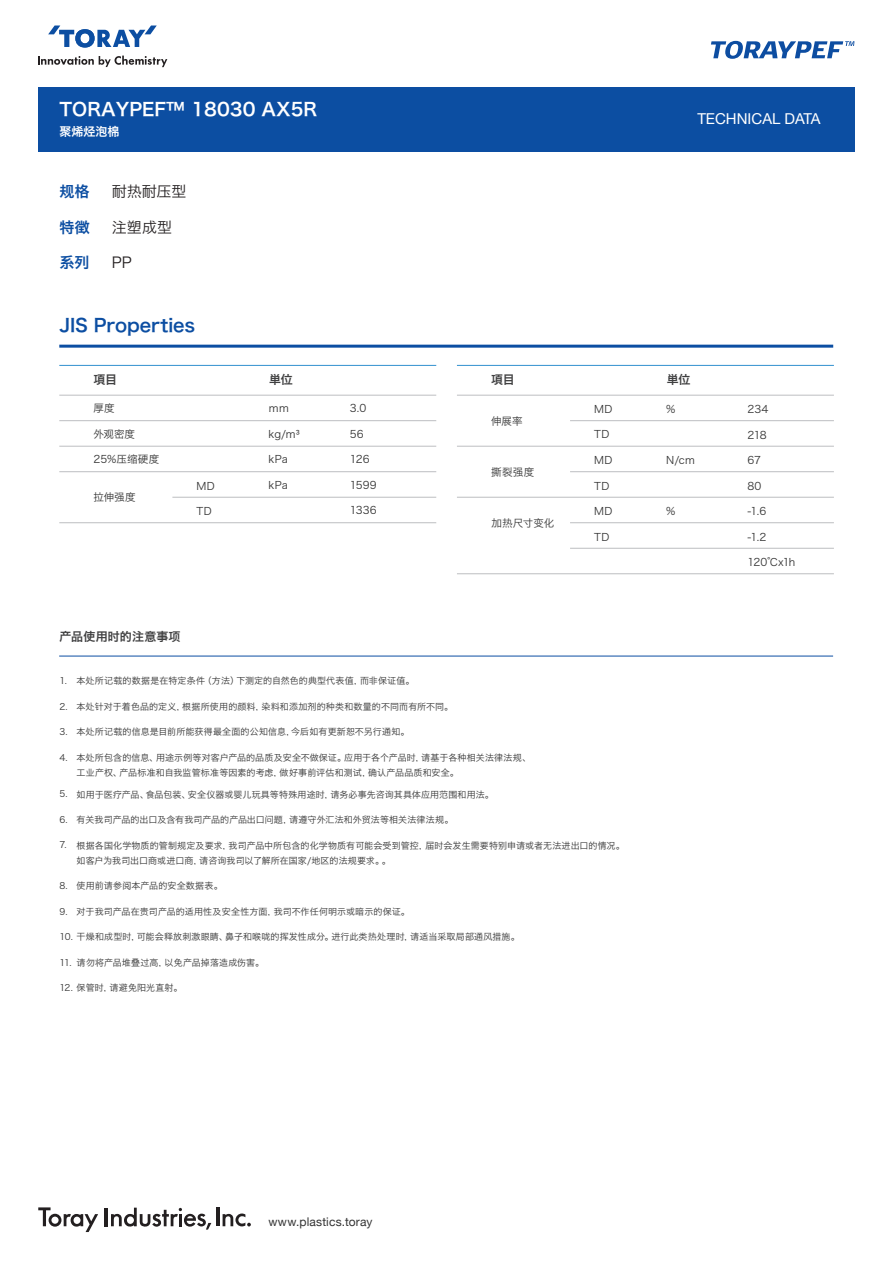
<style>
.page{position:relative;width:893px;height:1263px;background:#fff}
.page>*{position:absolute;margin:0;border:0;box-sizing:border-box;transform-origin:0 0}
.t1{font:18px "Hira Kaku Pro W6";color:#fff}
.t2{font:18px "Hira Kaku Pro W6";letter-spacing:-.005em;color:#0c4ea2}
.t3{font:15px "Helvetica Neue";color:#fff}
.t4{font:15px "Hiragino Sans GB W3";color:#231f20}
.t5{font:15px "Hiragino Sans GB W6";color:#0c4ea2}
.t6{font:12px "Helvetica Neue";letter-spacing:.015em;color:#343434}
.t7{font:12px "Hiragino Sans GB W6";letter-spacing:.01em;color:#3f3f40}
.t8{font:12px "Hira Kaku Pro W6";letter-spacing:-.015em;color:#3f3f40}
.t9{font:12px "Hiragino Sans GB W6";color:#fff}
.t10{font:10.5px "Hira Kaku Pro W3";letter-spacing:.01em;color:#343434}
.t11{font:10.5px "Hiragino Sans GB W3";letter-spacing:.01em;color:#343434}
.t12{font:9px/15px "Hiragino Sans GB W3";letter-spacing:.015em;color:#343434}
.t13{font:9px "Hira Kaku Pro W3";color:#343434}
.s1{font-family:"Hira Kaku Pro W3"}
</style>
<div class="page">
<div style="left:38px;top:87px;width:816px;height:64px;background:#0c4ea2"></div>
<svg style="left:38px;top:56px;width:129px;height:11px"></svg>
<svg style="left:48px;top:26px;width:109px;height:22px"></svg>
<hr style="left:216px;top:1207px;width:4px;height:19px;background:#231f20">
<hr style="left:105px;top:1208px;width:3px;height:18px;background:#231f20">
<svg style="left:38px;top:1207px;width:60px;height:25px"></svg>
<svg style="left:223px;top:1213px;width:28px;height:13px"></svg>
<svg style="left:111px;top:1208px;width:100px;height:21px"></svg>
<hr style="left:59px;top:365px;width:377px;height:1px;background:#3191cf">
<hr style="left:59px;top:345px;width:774px;height:3px;background:#0c4ea2">
<hr style="left:59px;top:395px;width:377px;height:1px;background:#bdbec1">
<hr style="left:59px;top:420px;width:377px;height:1px;background:#bdbec1">
<hr style="left:59px;top:446px;width:377px;height:1px;background:#bdbec1">
<hr style="left:59px;top:471px;width:377px;height:1px;background:#bdbec1">
<hr style="left:172px;top:497px;width:264px;height:1px;background:#bdbec1">
<hr style="left:59px;top:522px;width:377px;height:1px;background:#bdbec1">
<hr style="left:457px;top:365px;width:377px;height:1px;background:#3191cf">
<hr style="left:457px;top:395px;width:377px;height:1px;background:#bdbec1">
<hr style="left:570px;top:420px;width:264px;height:1px;background:#bdbec1">
<hr style="left:457px;top:446px;width:377px;height:1px;background:#bdbec1">
<hr style="left:570px;top:471px;width:264px;height:1px;background:#bdbec1">
<hr style="left:457px;top:497px;width:377px;height:1px;background:#bdbec1">
<hr style="left:570px;top:522px;width:264px;height:1px;background:#bdbec1">
<hr style="left:570px;top:548px;width:264px;height:1px;background:#bdbec1">
<hr style="left:457px;top:573px;width:377px;height:1px;background:#bdbec1">
<svg style="left:711px;top:41px;width:143px;height:18px"></svg>
<hr style="left:59px;top:656px;width:774px;height:1px;background:#0c4ea2">
<h1 class="t1" style="left:60px;top:93px;width:259px">TORAYPEF™ 18030 AX5R</h1>
<h3 class="t9" style="left:60px;top:124px;width:61px">聚烯烃泡棉</h3>
<h2 class="t5" style="left:60px;top:182px;width:31px">规格</h2>
<h2 class="t5" style="left:60px;top:217px;width:32px">特徴</h2>
<h2 class="t5" style="left:60px;top:252px;width:31px">系列</h2>
<h2 class="t4" style="left:112px;top:182px;width:76px">耐热耐压型</h2>
<h2 class="t4" style="left:112px;top:218px;width:62px">注塑成型</h2>
<h2 class="t4" style="left:112px;top:253px;width:21px">PP</h2>
<h1 class="t2" style="left:60px;top:309px;width:137px">JIS Properties</h1>
<h3 class="t8" style="left:94px;top:369px;width:25px">項目</h3>
<h3 class="t8" style="left:269px;top:369px;width:25px">単位</h3>
<p class="t11" style="left:94px;top:402px;width:23px">厚度</p>
<p class="t11" style="left:94px;top:427px;width:43px">外观密度</p>
<p class="t11" style="left:94px;top:453px;width:67px">25%压缩硬度</p>
<p class="t10" style="left:197px;top:476px;width:20px">MD</p>
<p class="t10" style="left:197px;top:502px;width:17px">TD</p>
<p class="t10" style="left:269px;top:399px;width:22px">ｍm</p>
<p class="t10" style="left:269px;top:424px;width:33px">kg/m³</p>
<p class="t10" style="left:269px;top:450px;width:21px">kPa</p>
<p class="t10" style="left:269px;top:475px;width:21px">kPa</p>
<p class="t10" style="left:94px;top:488px;width:44px">拉伸强度</p>
<p class="t10" style="left:350px;top:399px;width:18px">3.0</p>
<p class="t10" style="left:350px;top:424px;width:15px">56</p>
<p class="t10" style="left:350px;top:450px;width:21px">126</p>
<p class="t10" style="left:350px;top:475px;width:28px">1599</p>
<p class="t10" style="left:350px;top:501px;width:29px">1336</p>
<h2 class="t3" style="left:697px;top:108px;width:125px">TECHNICAL DATA</h2>
<h3 class="t8" style="left:491px;top:369px;width:25px">項目</h3>
<h3 class="t8" style="left:667px;top:369px;width:25px">単位</h3>
<p class="t10" style="left:594px;top:400px;width:20px">MD</p>
<p class="t10" style="left:594px;top:425px;width:17px">TD</p>
<p class="t10" style="left:594px;top:451px;width:20px">MD</p>
<p class="t10" style="left:594px;top:476px;width:17px">TD</p>
<p class="t10" style="left:594px;top:502px;width:20px">MD</p>
<p class="t10" style="left:594px;top:527px;width:17px">TD</p>
<p class="t10" style="left:666px;top:400px;width:11px">%</p>
<p class="t11" style="left:491px;top:414px;width:33px">伸展率</p>
<p class="t10" style="left:666px;top:451px;width:30px">N/cm</p>
<p class="t11" style="left:491px;top:465px;width:44px">撕裂强度</p>
<p class="t10" style="left:666px;top:502px;width:11px">%</p>
<p class="t11" style="left:491px;top:516px;width:64px">加热尺寸变化</p>
<p class="t10" style="left:747px;top:400px;width:23px">234</p>
<p class="t10" style="left:747px;top:425px;width:21px">218</p>
<p class="t10" style="left:747px;top:451px;width:15px">67</p>
<p class="t10" style="left:747px;top:476px;width:16px">80</p>
<p class="t10" style="left:747px;top:502px;width:20px">-1.6</p>
<p class="t10" style="left:747px;top:527px;width:21px">-1.2</p>
<p class="t10" style="left:747px;top:553px;width:49px">120℃x1h</p>
<h3 class="t7" style="left:59px;top:628px;width:123px">产品使用时的注意事项</h3>
<p class="t12" style="left:77px;top:673px;width:339px">本处所记载的数据是在特定条件（方法）下测定的自然色的典型代表值，而非保证值。</p>
<p class="t12" style="left:77px;top:698px;width:378px">本处针对于着色品的定义，根据所使用的颜料，染料和添加剂的种类和数量的不同而有所不同。</p>
<p class="t12" style="left:77px;top:724px;width:334px">本处所记载的信息是目前所能获得最全面的公知信息，今后如有更新恕不另行通知。</p>
<p class="t12" style="left:77px;top:749px;width:456px">本处所包含的信息、用途示例等对客户产品的品质及安全不做保证。应用于各个产品时，请基于各种相关法律法规、工业产权、产品标准和自我监管标准等因素的考虑，做好事前评估和测试，确认产品品质和安全。</p>
<p class="t13" style="left:59px;top:673px;width:9px">1.</p>
<p class="t13" style="left:59px;top:698px;width:10px">2.</p>
<p class="t13" style="left:59px;top:724px;width:10px">3.</p>
<p class="t13" style="left:59px;top:749px;width:10px">4.</p>
<p class="t12" style="left:77px;top:786px;width:419px">如用于医疗产品、食品包装、安全仪器或婴儿玩具等特殊用途时，请务必事先咨询其具体应用范围和用法。</p>
<p class="t12" style="left:77px;top:812px;width:378px">有关我司产品的出口及含有我司产品的产品出口问题，请遵守外汇法和外贸法等相关法律法规。</p>
<p class="t12" style="left:77px;top:837px;width:550px">根据各国化学物质的管制规定及要求，我司产品中所包含的化学物质有可能会受到管控，届时会发生需要特别申请或者无法进出口的情况。如客户为我司出口商或进口商，请咨询我司以了解所在国家/地区的法规要求。。</p>
<p class="t12" style="left:77px;top:878px;width:148px">使用前请参阅本产品的安全数据表。</p>
<p class="t12" style="left:77px;top:903px;width:335px">对于我司产品在贵司产品的适用性及安全性方面，我司不作任何明示或暗示的保证。</p>
<p class="t12" style="left:59px;top:929px;width:462px"><span class="s1">10.</span> 干燥和成型时，可能会释放刺激眼睛、鼻子和喉咙的挥发性成分。进行此类热处理时，请适当采取局部通风措施。</p>
<p class="t12" style="left:77px;top:954px;width:189px">请勿将产品堆叠过高，以免产品掉落造成伤害。</p>
<p class="t12" style="left:59px;top:980px;width:125px"><span class="s1">12.</span> 保管时，请避免阳光直射。</p>
<p class="t13" style="left:59px;top:786px;width:10px">5.</p>
<p class="t13" style="left:59px;top:811px;width:10px">6.</p>
<p class="t13" style="left:59px;top:837px;width:9px">7.</p>
<p class="t13" style="left:59px;top:877px;width:10px">8.</p>
<p class="t13" style="left:59px;top:903px;width:10px">9.</p>
<p class="t13" style="left:59px;top:954px;width:14px">11.</p>
<h3 class="t6" style="left:268px;top:1213px;width:106px">www.plastics.toray</h3>
</div>
